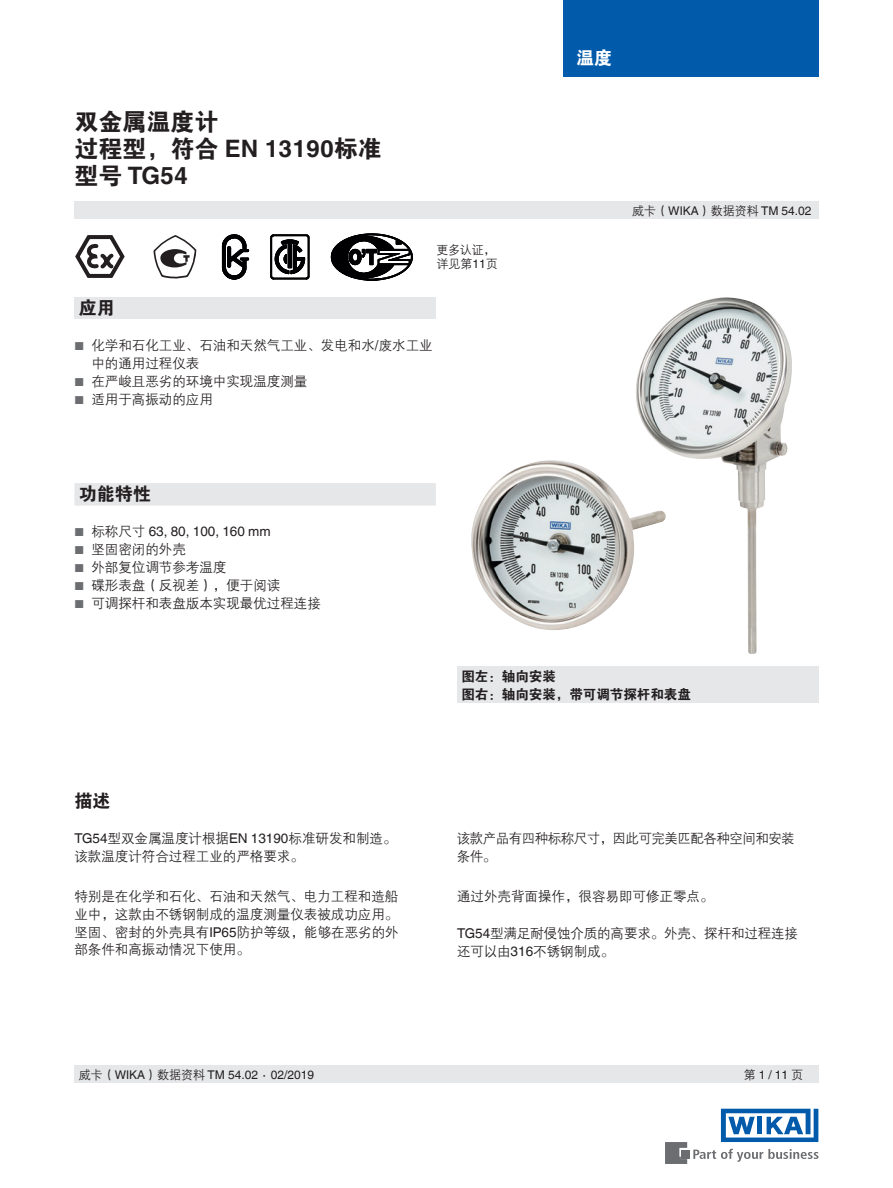
<style>
.page{position:relative;width:893px;height:1188px;background:#fff}
.page>*{position:absolute;margin:0;border:0;box-sizing:border-box;transform-origin:0 0}
.t1{font:24px/27px "FZDHTJW GB1 0";color:#231f20}
.t2{font:700 24px "Helvetica World";color:#231f20}
.t3{font:18px "FZDHTJW GB1 0";color:#231f20}
.t4{font:18px "FZDHTJW GB1 0";color:#fff}
.t5{font:13.5px/18px "FZZDXJW GB1 0";color:#231f20}
.t6{font:13.5px/18px "FZZDXJW GB1 0";letter-spacing:-.04em;color:#231f20}
.t7{font:13.5px/18px "FZDHTJW GB1 0";color:#231f20}
.t8{font:13.5px "Helvetica World";color:#231f20}
.t9{font:12px "Helvetica World";color:#231f20}
.t10{font:12px/13.5px "FZZDXJW GB1 0";letter-spacing:-.02em;color:#231f20}
.s1{font-family:"Helvetica World";font-weight:700}
.s2{font-family:"FZDHTJW GB1 0";font-weight:400}
.s3{font-family:"Helvetica World"}
.s4{font-family:"Helvetica World";font-size:11.55px;color:#6c6d70}
.s5{font-size:11.55px;color:#6c6d70}
.s6{font-family:"FZZDXJW GB1 0"}
</style>
<div class="page">
<div style="left:74px;top:297px;width:362px;height:22px;background:#e6e7e9"></div>
<div style="left:74px;top:202px;width:745px;height:17px;background:#e6e7e9"></div>
<div style="left:74px;top:1066px;width:745px;height:17px;background:#e6e7e9"></div>
<svg style="left:693px;top:1149px;width:126px;height:13px"></svg>
<div style="left:682px;top:1150px;width:8px;height:8px;background:#6c6d70"></div>
<svg style="left:665px;top:1142px;width:22px;height:22px"></svg>
<svg style="left:721px;top:1109px;width:97px;height:33px"></svg>
<div style="left:563px;top:0;width:256px;height:77px;background:#015aaa"></div>
<div style="left:74px;top:483px;width:362px;height:23px;background:#e6e7e9"></div>
<div style="left:457px;top:667px;width:362px;height:36px;background:#e6e7e9"></div>
<svg style="left:75px;top:235px;width:50px;height:43px"></svg>
<svg style="left:153px;top:235px;width:43px;height:44px"></svg>
<svg style="left:222px;top:235px;width:27px;height:44px"></svg>
<svg style="left:271px;top:235px;width:38px;height:44px"></svg>
<svg style="left:331px;top:234px;width:82px;height:46px"></svg>
<img style="left:471px;top:460px;width:165px;height:170px">
<img style="left:636px;top:297px;width:156px;height:357px">
<h1 class="t1" style="left:74px;top:108px;width:309px">双金属温度计<br>过程型，符合 <span class="s1">EN 13190</span>标准</h1>
<h1 class="t2" style="left:74px;top:161px;width:115px"><span class="s2">型号</span> TG54</h1>
<p class="t10" style="left:436px;top:244px;width:63px">更多认证，详见第<span class="s3">11</span>页</p>
<h2 class="t3" style="left:79px;top:298px;width:38px">应用</h2>
<p class="t5" style="left:91px;top:337px;width:343px;text-indent:-17px"><span class="s4">■</span> 化学和石化工业、石油和天然气工业、发电和水/废水工业中的通用过程仪表</p>
<p class="t5" style="left:74px;top:373px;width:235px"><span class="s4">■</span> 在严峻且恶劣的环境中实现温度测量</p>
<p class="t5" style="left:74px;top:391px;width:140px"><span class="s4">■</span> 适用于高振动的应用</p>
<h2 class="t3" style="left:79px;top:484px;width:74px">功能特性</h2>
<p class="t8" style="left:74px;top:524px;width:198px"><span class="s5">■</span> <span class="s6">标称尺寸</span> 63, 80, 100, 160 mm</p>
<p class="t5" style="left:74px;top:541px;width:113px"><span class="s4">■</span> 坚固密闭的外壳</p>
<p class="t5" style="left:74px;top:559px;width:154px"><span class="s4">■</span> 外部复位调节参考温度</p>
<p class="t5" style="left:74px;top:577px;width:208px"><span class="s4">■</span> 碟形表盘（反视差），便于阅读</p>
<p class="t5" style="left:74px;top:595px;width:248px"><span class="s4">■</span> 可调探杆和表盘版本实现最优过程连接</p>
<h2 class="t4" style="left:576px;top:48px;width:37px">温度</h2>
<p class="t9" style="left:632px;top:204px;width:181px"><span class="s6">威卡（</span>WIKA<span class="s6">）数据资料</span> TM 54.02</p>
<h2 class="t3" style="left:74px;top:791px;width:37px">描述</h2>
<p class="t5" style="left:74px;top:830px;width:324px"><span class="s3">TG54</span>型双金属温度计根据<span class="s3">EN 13190</span>标准研发和制造。该款温度计符合过程工业的严格要求。</p>
<p class="t5" style="left:74px;top:888px;width:326px;text-align:justify">特别是在化学和石化、石油和天然气、电力工程和造船业中，这款由不锈钢制成的温度测量仪表被成功应用。坚固、密封的外壳具有<span class="s3">IP65</span>防护等级，能够在恶劣的外</p>
<p class="t5" style="left:74px;top:941px;width:177px">部条件和高振动情况下使用。</p>
<p class="t7" style="left:461px;top:667px;width:231px">图左：轴向安装<br>图右：轴向安装，带可调节探杆和表盘</p>
<p class="t6" style="left:457px;top:830px;width:339px">该款产品有四种标称尺寸，因此可完美匹配各种空间和安装条件。</p>
<p class="t5" style="left:457px;top:888px;width:258px">通过外壳背面操作，很容易即可修正零点。</p>
<p class="t5" style="left:457px;top:925px;width:342px"><span class="s3">TG54</span>型满足耐侵蚀介质的高要求。外壳、探杆和过程连接还可以由<span class="s3">316</span>不锈钢制成。</p>
<p class="t9" style="left:79px;top:1068px;width:237px"><span class="s6">威卡（</span>WIKA<span class="s6">）数据资料</span> TM 54.02 ∙ 02/2019</p>
<p class="t9" style="left:744px;top:1068px;width:61px"><span class="s6">第</span> 1 / 11 <span class="s6">页</span></p>
</div>
